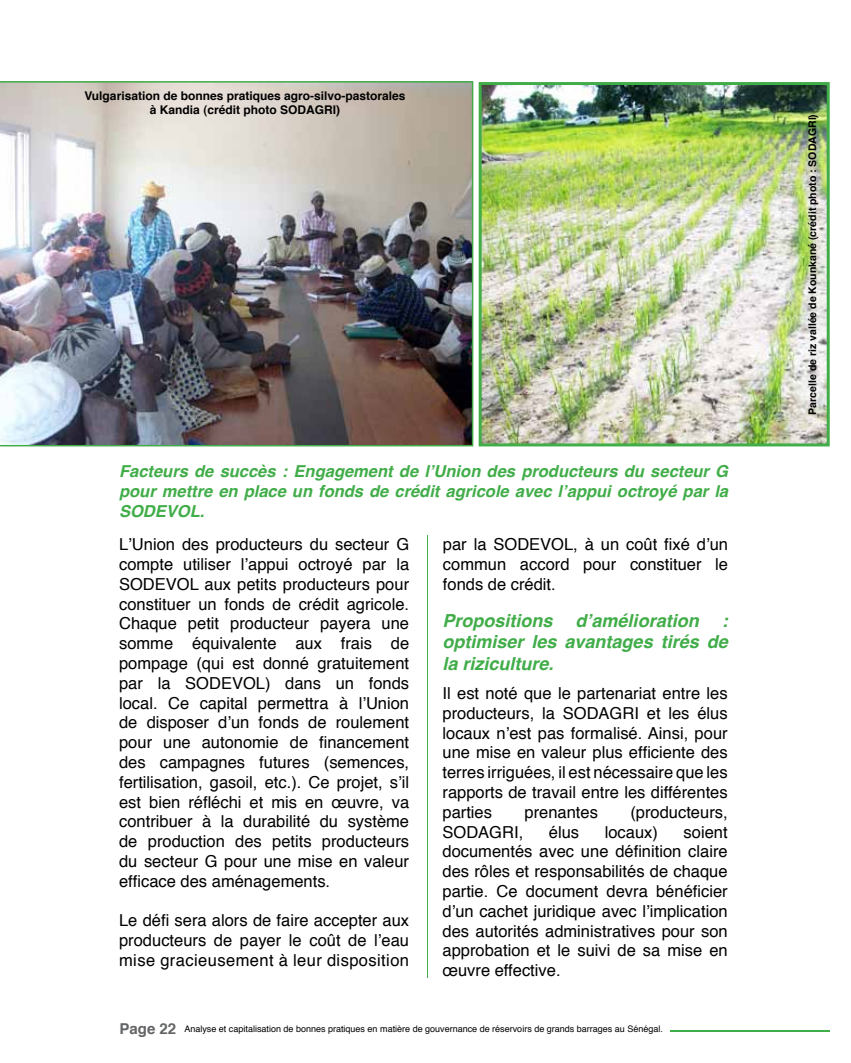
<style>
.page{position:relative;width:851px;height:1063px;background:#fff}
.page>*{position:absolute;margin:0;border:0;box-sizing:border-box;transform-origin:0 0}
.t1{font:italic 700 18px/21.6px "Helvetica";color:#41ad49;text-align:justify}
.t2{font:16.5px/19.8px "Helvetica";color:#000;text-align:justify}
.t3{font:italic 700 16.5px/19.8px "Helvetica";color:#41ad49;text-align:justify}
.t4{font:700 12px/14.4px "Helvetica";color:#000;text-align:center}
.t5{font:700 10.5px "Helvetica";color:#000}
.t6{font:9px "Helvetica";color:#000}
.s1{font-weight:700;font-size:15px;color:#636466}
</style>
<div class="page">
<hr style="left:426px;top:536px;width:1px;height:442px;background:#41ad49">
<img style="left:0;top:81px;width:473px;height:365px">
<hr style="left:670px;top:1031px;width:159px;height:1px;background:#41ad49">
<img style="left:482px;top:86px;width:343px;height:356px">
<div style="left:478px;top:82px;width:351px;height:364px;border:3px solid #41ad49"></div>
<p class="t4" style="left:84px;top:89px;width:322px">Vulgarisation de bonnes pratiques agro-silvo-pastorales à Kandia (crédit photo SODAGRI)</p>
<p class="t3" style="left:119px;top:462px;width:610px">Facteurs de succès : Engagement de l’Union des producteurs du secteur G pour mettre en place un fonds de crédit agricole avec l’appui octroyé par la SODEVOL.</p>
<p class="t2" style="left:119px;top:535px;width:291px">L’Union des producteurs du secteur G compte utiliser l’appui octroyé par la SODEVOL aux petits producteurs pour constituer un fonds de crédit agricole.<br>Chaque petit producteur payera une somme équivalente aux frais de pompage (qui est donné gratuitement par la SODEVOL) dans un fonds local. Ce capital permettra à l’Union de disposer d’un fonds de roulement pour une autonomie de financement des campagnes futures (semences, fertilisation, gasoil, etc.). Ce projet, s’il est bien réfléchi et mis en œuvre, va contribuer à la durabilité du système de production des petits producteurs du secteur G pour une mise en valeur efficace des aménagements.</p>
<p class="t2" style="left:119px;top:911px;width:291px">Le défi sera alors de faire accepter aux producteurs de payer le coût de l’eau mise gracieusement à leur disposition</p>
<p class="t2" style="left:443px;top:535px;width:287px">par la SODEVOL, à un coût fixé d’un commun accord pour constituer le fonds de crédit.</p>
<p class="t1" style="left:442px;top:610px;width:112px">Propositions</p>
<p class="t1" style="left:575px;top:610px;width:125px">d’amélioration</p>
<p class="t1" style="left:442px;top:610px;width:286px;text-indent:279px">: optimiser les avantages tirés de la riziculture.</p>
<p class="t2" style="left:442px;top:684px;width:287px">Il est noté que le partenariat entre les producteurs, la SODAGRI et les élus locaux n’est pas formalisé. Ainsi, pour une mise en valeur plus efficiente des terres irriguées, il est nécessaire que les rapports de travail entre les différentes parties</p>
<p class="t2" style="left:524px;top:803px;width:75px">prenantes</p>
<p class="t2" style="left:630px;top:803px;width:99px">(producteurs,</p>
<p class="t2" style="left:442px;top:822px;width:82px">SODAGRI,</p>
<p class="t2" style="left:549px;top:822px;width:32px">élus</p>
<p class="t2" style="left:604px;top:822px;width:55px">locaux)</p>
<p class="t2" style="left:442px;top:822px;width:286px;text-indent:241px">soient documentés avec une définition claire des rôles et responsabilités de chaque partie. Ce document devra bénéficier d’un cachet juridique avec l’implication des autorités administratives pour son approbation et le suivi de sa mise en œuvre effective.</p>
<p class="t6" style="left:119px;top:1022px;width:545px"><span class="s1">Page 22</span> Analyse et capitalisation de bonnes pratiques en matière de gouvernance de réservoirs de grands barrages au Sénégal.</p>
<p class="t5" style="left:804px;top:415px;width:302px;rotate:-90deg">Parcelle de riz vallée de Kounkané (crédit photo : SODAGRI)</p>
</div>
